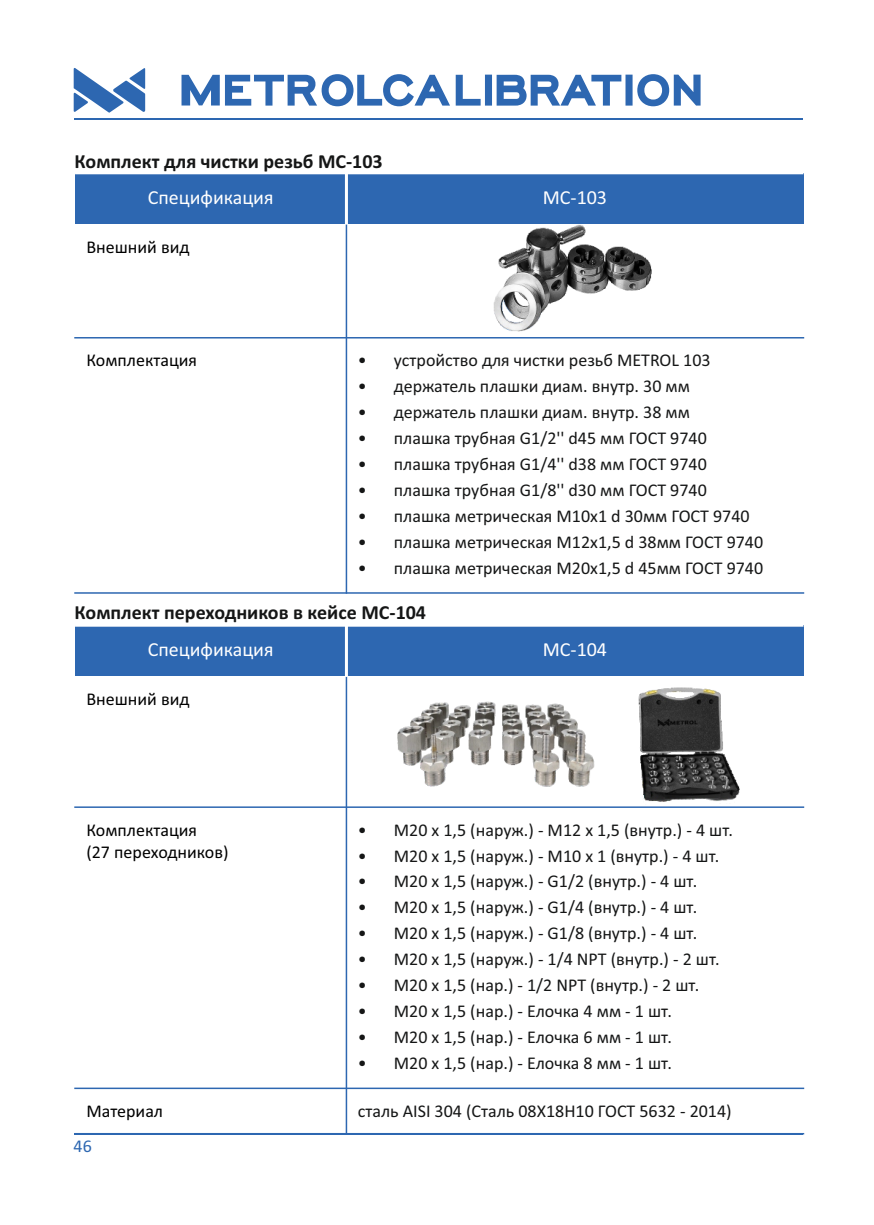
<style>
.page{position:relative;width:874px;height:1225px;background:#fff}
.page>*{position:absolute;margin:0;border:0;box-sizing:border-box;transform-origin:0 0}
.t1{font:700 20px "Calibri";color:#151616}
.t2{font:20px "Calibri";color:#fff}
.t3{font:18px "Calibri";color:#151616}
.t4{font:18px/22px "Calibri";color:#000}
.t5{font:18px "Calibri";color:#2d67b1}
</style>
<div class="page">
<div style="left:75px;top:173px;width:271px;height:51px;background:#2d67b1"></div>
<div style="left:346px;top:173px;width:457px;height:51px;background:#2d67b1"></div>
<hr style="left:345px;top:224px;width:2px;height:370px;background:#2d67b1">
<hr style="left:345px;top:172px;width:3px;height:52px;background:#fff">
<hr style="left:74px;top:592px;width:729px;height:2px;background:#2d67b1">
<hr style="left:74px;top:337px;width:729px;height:1px;background:#2d67b1">
<hr style="left:75px;top:172px;width:728px;height:2px;background:#fff">
<img style="left:487px;top:225px;width:166px;height:114px">
<div style="left:75px;top:625px;width:271px;height:52px;background:#2d67b1"></div>
<div style="left:346px;top:625px;width:457px;height:52px;background:#2d67b1"></div>
<hr style="left:345px;top:677px;width:2px;height:457px;background:#2d67b1">
<hr style="left:345px;top:624px;width:3px;height:53px;background:#fff">
<hr style="left:74px;top:1133px;width:729px;height:1px;background:#2d67b1">
<hr style="left:74px;top:1087px;width:729px;height:2px;background:#2d67b1">
<hr style="left:74px;top:806px;width:729px;height:2px;background:#2d67b1">
<hr style="left:75px;top:624px;width:728px;height:2px;background:#fff">
<img style="left:397px;top:701px;width:198px;height:86px">
<img style="left:630px;top:687px;width:113px;height:121px">
<hr style="left:74px;top:118px;width:728px;height:2px;background:#2d67b1">
<svg style="left:74px;top:68px;width:71px;height:45px"></svg>
<svg style="left:181px;top:74px;width:519px;height:32px"></svg>
<hr style="left:74px;top:1133px;width:728px;height:2px;background:#2d67b1">
<p class="t1" style="left:75px;top:153px;width:309px">Комплект для чистки резьб MС-103</p>
<p class="t2" style="left:148px;top:189px;width:127px">Спецификация</p>
<p class="t2" style="left:542px;top:189px;width:66px">МС-103</p>
<p class="t4" style="left:86px;top:237px;width:105px">Внешний вид</p>
<p class="t4" style="left:86px;top:351px;width:112px">Комплектация</p>
<p class="t3" style="left:357px;top:353px;width:354px">• устройство для чистки резьб METROL 103</p>
<p class="t3" style="left:357px;top:379px;width:333px">• держатель плашки диам. внутр. 30 мм</p>
<p class="t3" style="left:357px;top:404px;width:333px">• держатель плашки диам. внутр. 38 мм</p>
<p class="t3" style="left:357px;top:430px;width:350px">• плашка трубная G1/2'' d45 мм ГОСТ 9740</p>
<p class="t3" style="left:357px;top:456px;width:350px">• плашка трубная G1/4'' d38 мм ГОСТ 9740</p>
<p class="t3" style="left:357px;top:482px;width:350px">• плашка трубная G1/8'' d30 мм ГОСТ 9740</p>
<p class="t3" style="left:357px;top:508px;width:393px">• плашка метрическая М10х1 d 30мм ГОСТ 9740</p>
<p class="t3" style="left:357px;top:534px;width:407px">• плашка метрическая М12х1,5 d 38мм ГОСТ 9740</p>
<p class="t3" style="left:357px;top:560px;width:407px">• плашка метрическая М20х1,5 d 45мм ГОСТ 9740</p>
<p class="t1" style="left:75px;top:604px;width:353px">Комплект переходников в кейсе MС-104</p>
<p class="t2" style="left:148px;top:641px;width:127px">Спецификация</p>
<p class="t2" style="left:542px;top:641px;width:66px">МС-104</p>
<p class="t4" style="left:86px;top:689px;width:105px">Внешний вид</p>
<p class="t4" style="left:86px;top:820px;width:143px">Комплектация<br>(27 переходников)</p>
<p class="t3" style="left:357px;top:822px;width:376px">• М20 х 1,5 (наруж.) - М12 х 1,5 (внутр.) - 4 шт.</p>
<p class="t3" style="left:357px;top:848px;width:363px">• М20 х 1,5 (наруж.) - М10 х 1 (внутр.) - 4 шт.</p>
<p class="t3" style="left:357px;top:874px;width:341px">• М20 х 1,5 (наруж.) - G1/2 (внутр.) - 4 шт.</p>
<p class="t3" style="left:357px;top:900px;width:341px">• М20 х 1,5 (наруж.) - G1/4 (внутр.) - 4 шт.</p>
<p class="t3" style="left:357px;top:925px;width:341px">• М20 х 1,5 (наруж.) - G1/8 (внутр.) - 4 шт.</p>
<p class="t3" style="left:357px;top:951px;width:363px">• М20 х 1,5 (наруж.) - 1/4 NPT (внутр.) - 2 шт.</p>
<p class="t3" style="left:357px;top:977px;width:343px">• М20 х 1,5 (нар.) - 1/2 NPT (внутр.) - 2 шт.</p>
<p class="t3" style="left:357px;top:1003px;width:315px">• М20 х 1,5 (нар.) - Елочка 4 мм - 1 шт.</p>
<p class="t3" style="left:357px;top:1029px;width:315px">• М20 х 1,5 (нар.) - Елочка 6 мм - 1 шт.</p>
<p class="t3" style="left:357px;top:1055px;width:315px">• М20 х 1,5 (нар.) - Елочка 8 мм - 1 шт.</p>
<p class="t4" style="left:86px;top:1101px;width:78px">Материал</p>
<p class="t3" style="left:357px;top:1103px;width:375px">сталь АISI 304 (Сталь 08Х18Н10 ГОСТ 5632 - 2014)</p>
<p class="t5" style="left:73px;top:1138px;width:20px">46</p>
</div>
